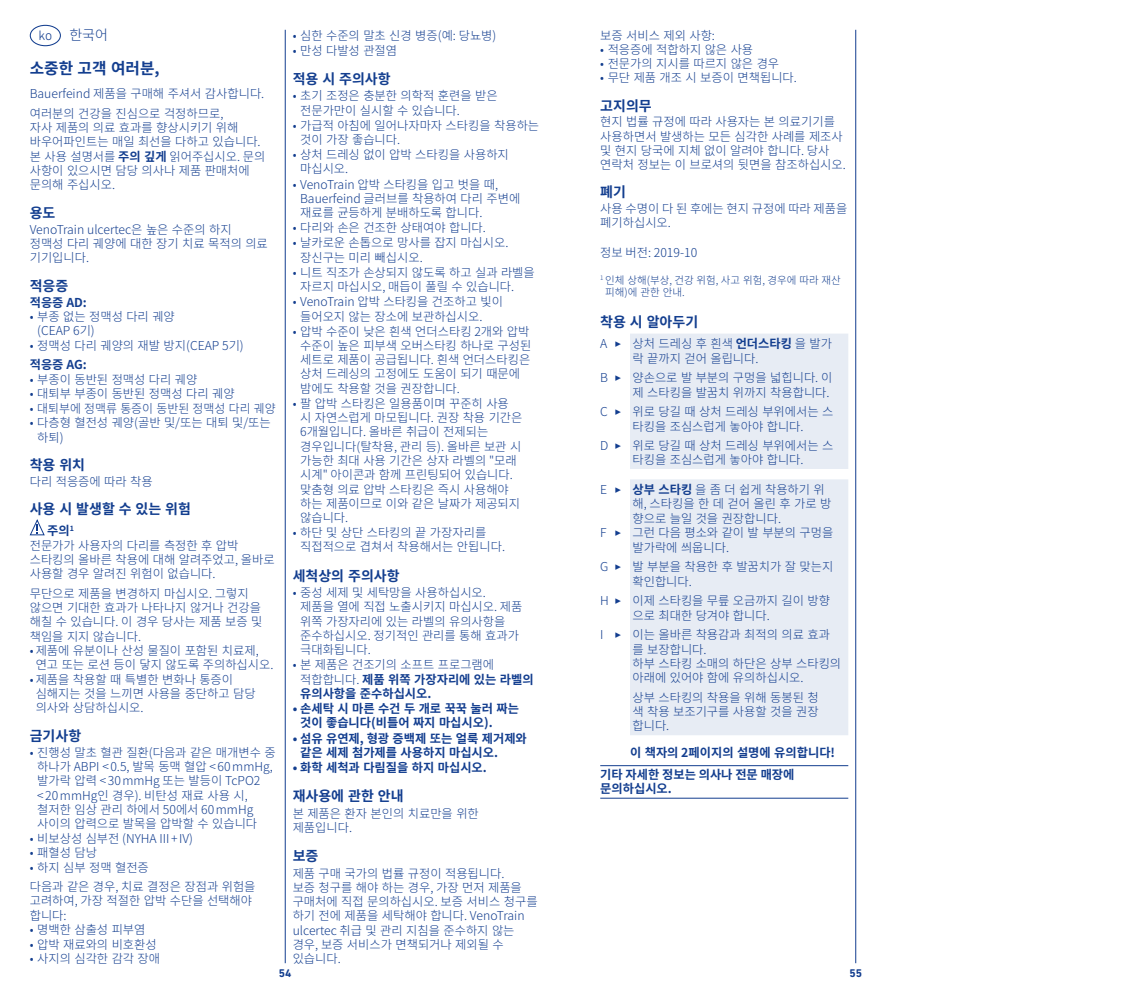
<style>
.page{position:relative;width:1141px;height:993px;background:#fff}
.page>*{position:absolute;margin:0;border:0;box-sizing:border-box;transform-origin:0 0}
.t1{font:700 15.75px "Source Han Sans KR";color:#133e8f}
.t2{font:700 14px "Source Han Sans KR";color:#133e8f}
.t3{font:300 14px "Source Han Sans KR";color:#133e8f}
.t4{font:300 12.25px/14.2px "Source Han Sans KR";color:#133e8f}
.t5{font:700 12.25px/14.2px "Source Han Sans KR";color:#133e8f}
.t6{font:700 11.38px "DIN Next Rounded LT Pro";color:#133e8f}
.t7{font:300 10.5px/12.2px "Source Han Sans KR";color:#133e8f}
.t8{font:700 7.88px "Arial";color:#133e8f}
.s1{font-family:"DIN Next Rounded LT Pro"}
.s2{font-weight:700}
.s3{font-weight:300}
</style>
<div class="page">
<hr style="left:285px;top:30px;width:1px;height:932px;background:#133e8f">
<hr style="left:855px;top:30px;width:1px;height:932px;background:#133e8f">
<div style="left:30px;top:25px;width:31px;height:21px;border:1px solid #133e8f;border-radius:50%"></div>
<svg style="left:29px;top:519px;width:16px;height:16px"></svg>
<hr style="left:600px;top:765px;width:248px;height:1px;background:#133e8f">
<hr style="left:600px;top:797px;width:248px;height:1px;background:#133e8f">
<div style="left:630px;top:334px;width:218px;height:401px;background:#e7ecf4"></div>
<div style="left:630px;top:469px;width:218px;height:10px;background:#fff"></div>
<p class="t3" style="left:38px;top:27px;width:71px"><span class="s1">ko</span> 한국어</p>
<p class="t1" style="left:30px;top:59px;width:131px">소중한 고객 여러분,</p>
<p class="t4" style="left:30px;top:84px;width:236px;line-height:19.4px">Bauerfeind 제품을 구매해 주셔서 감사합니다. 여러분의 건강을 진심으로 걱정하므로,</p>
<p class="t4" style="left:30px;top:121px;width:237px">자사 제품의 의료 효과를 향상시키기 위해 바우어파인트는 매일 최선을 다하고 있습니다. 본 사용 설명서를 <span class="s2">주의 깊게</span> 읽어주십시오. 문의 사항이 있으시면 담당 의사나 제품 판매처에 문의해 주십시오.</p>
<p class="t2" style="left:30px;top:204px;width:27px">용도</p>
<p class="t4" style="left:30px;top:222px;width:240px">VenoTrain ulcertec은 높은 수준의 하지 정맥성 다리 궤양에 대한 장기 치료 목적의 의료 기기입니다.</p>
<p class="t2" style="left:30px;top:277px;width:40px">적응증</p>
<p class="t5" style="left:30px;top:295px;width:59px">적응증 AD:</p>
<p class="t4" style="left:37px;top:309px;width:139px;text-indent:-7px">• 부종 없는 정맥성 다리 궤양 (CEAP 6기)</p>
<p class="t4" style="left:30px;top:338px;width:216px">• 정맥성 다리 궤양의 재발 방지(CEAP 5기)</p>
<p class="t5" style="left:30px;top:358px;width:59px">적응증 AG:</p>
<p class="t4" style="left:30px;top:372px;width:169px">• 부종이 동반된 정맥성 다리 궤양</p>
<p class="t4" style="left:30px;top:387px;width:206px">• 대퇴부 부종이 동반된 정맥성 다리 궤양</p>
<p class="t4" style="left:30px;top:401px;width:248px">• 대퇴부에 정맥류 통증이 동반된 정맥성 다리 궤양</p>
<p class="t4" style="left:37px;top:416px;width:235px;text-indent:-7px">• 다층형 혈전성 궤양(골반 및/또는 대퇴 및/또는 하퇴)</p>
<p class="t2" style="left:30px;top:456px;width:57px">착용 위치</p>
<p class="t4" style="left:30px;top:474px;width:124px">다리 적응증에 따라 착용</p>
<p class="t2" style="left:30px;top:501px;width:163px">사용 시 발생할 수 있는 위험</p>
<p class="t4" style="left:30px;top:523px;width:246px;text-indent:17px"><span class="s2">주의</span><sup>1<br></sup>전문가가 사용자의 다리를 측정한 후 압박 스타킹의 올바른 착용에 대해 알려주었고, 올바로 사용할 경우 알려진 위험이 없습니다.</p>
<p class="t4" style="left:30px;top:586px;width:234px">무단으로 제품을 변경하지 마십시오. 그렇지 않으면 기대한 효과가 나타나지 않거나 건강을 해칠 수 있습니다. 이 경우 당사는 제품 보증 및 책임을 지지 않습니다.</p>
<p class="t4" style="left:36px;top:643px;width:239px;text-indent:-6px">• 제품에 유분이나 산성 물질이 포함된 치료제, 연고 또는 로션 등이 닿지 않도록 주의하십시오.</p>
<p class="t4" style="left:36px;top:672px;width:222px;text-indent:-6px">• 제품을 착용할 때 특별한 변화나 통증이 심해지는 것을 느끼면 사용을 중단하고 담당 의사와 상담하십시오.</p>
<p class="t2" style="left:30px;top:727px;width:53px">금기사항</p>
<p class="t4" style="left:37px;top:745px;width:240px;text-indent:-7px">• 진행성 말초 혈관 질환(다음과 같은 매개변수 중 하나가 ABPI &lt;0.5, 발목 동맥 혈압 &lt;60mmHg, 발가락 압력 &lt;30mmHg 또는 발등이 TcPO2 &lt;20mmHg인 경우). 비탄성 재료 사용 시, 철저한 임상 관리 하에서 50에서 60mmHg 사이의 압력으로 발목을 압박할 수 있습니다</p>
<p class="t4" style="left:30px;top:831px;width:165px">• 비보상성 심부전 (NYHA III+IV)</p>
<p class="t4" style="left:30px;top:845px;width:69px">• 패혈성 담낭</p>
<p class="t4" style="left:30px;top:857px;width:227px;line-height:19.4px">• 하지 심부 정맥 혈전증<br>다음과 같은 경우, 치료 결정은 장점과 위험을</p>
<p class="t4" style="left:30px;top:893px;width:224px">고려하여, 가장 적절한 압박 수단을 선택해야 합니다:</p>
<p class="t4" style="left:30px;top:922px;width:117px">• 명백한 삼출성 피부염</p>
<p class="t4" style="left:30px;top:937px;width:128px">• 압박 재료와의 비호환성</p>
<p class="t4" style="left:30px;top:951px;width:132px">• 사지의 심각한 감각 장애</p>
<p class="t4" style="left:293px;top:28px;width:205px">• 심한 수준의 말초 신경 병증(예: 당뇨병)</p>
<p class="t4" style="left:293px;top:43px;width:106px">• 만성 다발성 관절염</p>
<p class="t2" style="left:293px;top:71px;width:99px">적용 시 주의사항</p>
<p class="t4" style="left:300px;top:89px;width:199px;text-indent:-7px">• 초기 조정은 충분한 의학적 훈련을 받은 전문가만이 실시할 수 있습니다.</p>
<p class="t4" style="left:300px;top:118px;width:241px;text-indent:-7px">• 가급적 아침에 일어나자마자 스타킹을 착용하는 것이 가장 좋습니다.</p>
<p class="t4" style="left:300px;top:148px;width:210px;text-indent:-7px">• 상처 드레싱 없이 압박 스타킹을 사용하지 마십시오.</p>
<p class="t4" style="left:300px;top:177px;width:222px;text-indent:-7px">• VenoTrain 압박 스타킹을 입고 벗을 때,<br>Bauerfeind 글러브를 착용하여 다리 주변에 재료를 균등하게 분배하도록 합니다.</p>
<p class="t4" style="left:293px;top:221px;width:195px">• 다리와 손은 건조한 상태여야 합니다.</p>
<p class="t4" style="left:300px;top:236px;width:210px;text-indent:-7px">• 날카로운 손톱으로 망사를 잡지 마십시오. 장신구는 미리 빼십시오.</p>
<p class="t4" style="left:300px;top:265px;width:236px;text-indent:-7px">• 니트 직조가 손상되지 않도록 하고 실과 라벨을 자르지 마십시오, 매듭이 풀릴 수 있습니다.</p>
<p class="t4" style="left:300px;top:295px;width:204px;text-indent:-7px">• VenoTrain 압박 스타킹을 건조하고 빛이 들어오지 않는 장소에 보관하십시오.</p>
<p class="t4" style="left:300px;top:324px;width:233px;text-indent:-7px">• 압박 수준이 낮은 흰색 언더스타킹 2개와 압박 수준이 높은 피부색 오버스타킹 하나로 구성된 세트로 제품이 공급됩니다. 흰색 언더스타킹은 상처 드레싱의 고정에도 도움이 되기 때문에 밤에도 착용할 것을 권장합니다.</p>
<p class="t4" style="left:300px;top:396px;width:224px;text-indent:-7px">• 팔 압박 스타킹은 일용품이며 꾸준히 사용 시 자연스럽게 마모됩니다. 권장 착용 기간은<br>6개월입니다. 올바른 취급이 전제되는 경우입니다(탈착용, 관리 등). 올바른 보관 시 가능한 최대 사용 기간은 상자 라벨의 "모래 시계" 아이콘과 함께 프린팅되어 있습니다. 맞춤형 의료 압박 스타킹은 즉시 사용해야 하는 제품이므로 이와 같은 날짜가 제공되지 않습니다.</p>
<p class="t4" style="left:300px;top:525px;width:206px;text-indent:-7px">• 하단 및 상단 스타킹의 끝 가장자리를 직접적으로 겹쳐서 착용해서는 안됩니다.</p>
<p class="t2" style="left:293px;top:567px;width:108px">세척상의 주의사항</p>
<p class="t4" style="left:300px;top:585px;width:224px;text-indent:-7px">• 중성 세제 및 세탁망을 사용하십시오. 제품을 열에 직접 노출시키지 마십시오. 제품 위쪽 가장자리에 있는 라벨의 유의사항을 준수하십시오. 정기적인 관리를 통해 효과가 극대화됩니다.</p>
<p class="t5" style="left:300px;top:658px;width:235px;text-indent:-7px"><span class="s3">• 본 제품은 건조기의 소프트 프로그램에 적합합니다.</span> 제품 위쪽 가장자리에 있는 라벨의 유의사항을 준수하십시오.</p>
<p class="t5" style="left:300px;top:701px;width:221px;text-indent:-7px">• 손세탁 시 마른 수건 두 개로 꾹꾹 눌러 짜는 것이 좋습니다(비틀어 짜지 마십시오).</p>
<p class="t5" style="left:300px;top:731px;width:228px;text-indent:-7px">• 섬유 유연제, 형광 증백제 또는 얼룩 제거제와 같은 세제 첨가제를 사용하지 마십시오.</p>
<p class="t5" style="left:293px;top:760px;width:196px">• 화학 세척과 다림질을 하지 마십시오.</p>
<p class="t2" style="left:293px;top:787px;width:112px">재사용에 관한 안내</p>
<p class="t4" style="left:293px;top:806px;width:188px">본 제품은 환자 본인의 치료만을 위한 제품입니다.</p>
<p class="t2" style="left:293px;top:847px;width:27px">보증</p>
<p class="t4" style="left:293px;top:865px;width:246px">제품 구매 국가의 법률 규정이 적용됩니다.<br>보증 청구를 해야 하는 경우, 가장 먼저 제품을 구매처에 직접 문의하십시오. 보증 서비스 청구를 하기 전에 제품을 세탁해야 합니다. VenoTrain ulcertec 취급 및 관리 지침을 준수하지 않는 경우, 보증 서비스가 면책되거나 제외될 수 있습니다.</p>
<p class="t4" style="left:600px;top:28px;width:116px">보증 서비스 제외 사항:</p>
<p class="t4" style="left:600px;top:42px;width:154px">• 적응증에 적합하지 않은 사용</p>
<p class="t4" style="left:600px;top:57px;width:180px">• 전문가의 지시를 따르지 않은 경우</p>
<p class="t4" style="left:600px;top:71px;width:198px">• 무단 제품 개조 시 보증이 면책됩니다.</p>
<p class="t2" style="left:600px;top:97px;width:53px">고지의무</p>
<p class="t4" style="left:600px;top:115px;width:247px">현지 법률 규정에 따라 사용자는 본 의료기기를 사용하면서 발생하는 모든 심각한 사례를 제조사 및 현지 당국에 지체 없이 알려야 합니다. 당사 연락처 정보는 이 브로셔의 뒷면을 참조하십시오.</p>
<p class="t2" style="left:600px;top:184px;width:27px">폐기</p>
<p class="t4" style="left:600px;top:202px;width:249px">사용 수명이 다 된 후에는 현지 규정에 따라 제품을 폐기하십시오.</p>
<p class="t4" style="left:600px;top:245px;width:98px">정보 버전: 2019-10</p>
<p class="t7" style="left:605px;top:274px;width:237px;text-indent:-5px"><sup>1</sup> 인체 상해(부상, 건강 위험, 사고 위험, 경우에 따라 재산 피해)에 관한 안내.</p>
<p class="t2" style="left:600px;top:313px;width:100px">착용 시 알아두기</p>
<p class="t4" style="left:600px;top:337px;width:9px">A</p>
<p class="t8" style="left:613px;top:348px;width:9px;rotate:-90deg">▼</p>
<p class="t4" style="left:632px;top:337px;width:201px">상처 드레싱 후 흰색 <span class="s2">언더스타킹</span> 을 발가 락 끝까지 걷어 올립니다.</p>
<p class="t4" style="left:600px;top:371px;width:9px">B</p>
<p class="t8" style="left:613px;top:382px;width:9px;rotate:-90deg">▼</p>
<p class="t4" style="left:632px;top:371px;width:201px">양손으로 발 부분의 구멍을 넓힙니다. 이 제 스타킹을 발꿈치 위까지 착용합니다.</p>
<p class="t4" style="left:600px;top:405px;width:9px">C</p>
<p class="t8" style="left:613px;top:416px;width:9px;rotate:-90deg">▼</p>
<p class="t4" style="left:632px;top:405px;width:202px">위로 당길 때 상처 드레싱 부위에서는 스 타킹을 조심스럽게 놓아야 합니다.</p>
<p class="t4" style="left:600px;top:438px;width:10px">D</p>
<p class="t8" style="left:613px;top:449px;width:9px;rotate:-90deg">▼</p>
<p class="t4" style="left:632px;top:438px;width:202px">위로 당길 때 상처 드레싱 부위에서는 스 타킹을 조심스럽게 놓아야 합니다.</p>
<p class="t4" style="left:600px;top:482px;width:9px">E</p>
<p class="t8" style="left:613px;top:493px;width:9px;rotate:-90deg">▼</p>
<p class="t4" style="left:632px;top:482px;width:200px"><span class="s2">상부 스타킹</span> 을 좀 더 쉽게 착용하기 위 해, 스타킹을 한 데 걷어 올린 후 가로 방 향으로 늘일 것을 권장합니다.</p>
<p class="t4" style="left:600px;top:526px;width:8px">F</p>
<p class="t8" style="left:613px;top:537px;width:9px;rotate:-90deg">▼</p>
<p class="t4" style="left:632px;top:526px;width:202px">그런 다음 평소와 같이 발 부분의 구멍을 발가락에 씌웁니다.</p>
<p class="t4" style="left:600px;top:560px;width:10px">G</p>
<p class="t8" style="left:613px;top:570px;width:9px;rotate:-90deg">▼</p>
<p class="t4" style="left:632px;top:560px;width:202px">발 부분을 착용한 후 발꿈치가 잘 맞는지 확인합니다.</p>
<p class="t4" style="left:600px;top:593px;width:10px">H</p>
<p class="t8" style="left:613px;top:604px;width:9px;rotate:-90deg">▼</p>
<p class="t4" style="left:632px;top:593px;width:199px">이제 스타킹을 무릎 오금까지 길이 방향 으로 최대한 당겨야 합니다.</p>
<p class="t4" style="left:600px;top:627px;width:5px">I</p>
<p class="t8" style="left:613px;top:638px;width:9px;rotate:-90deg">▼</p>
<p class="t4" style="left:632px;top:627px;width:210px">이는 올바른 착용감과 최적의 의료 효과 를 보장합니다.<br>하부 스타킹 소매의 하단은 상부 스타킹의 아래에 있어야 함에 유의하십시오.</p>
<p class="t4" style="left:632px;top:690px;width:188px;text-align:justify">상부 스타킹의 착용을 위해 동봉된 청 색 착용 보조기구를 사용할 것을 권장 합니다.</p>
<p class="t5" style="left:600px;top:741px;width:236px;line-height:21.7px;text-indent:30px">이 책자의 2페이지의 설명에 유의합니다! 기타 자세한 정보는 의사나 전문 매장에</p>
<p class="t5" style="left:600px;top:781px;width:73px">문의하십시오.</p>
<p class="t6" style="left:279px;top:965px;width:14px">54</p>
<p class="t6" style="left:849px;top:965px;width:14px">55</p>
</div>
